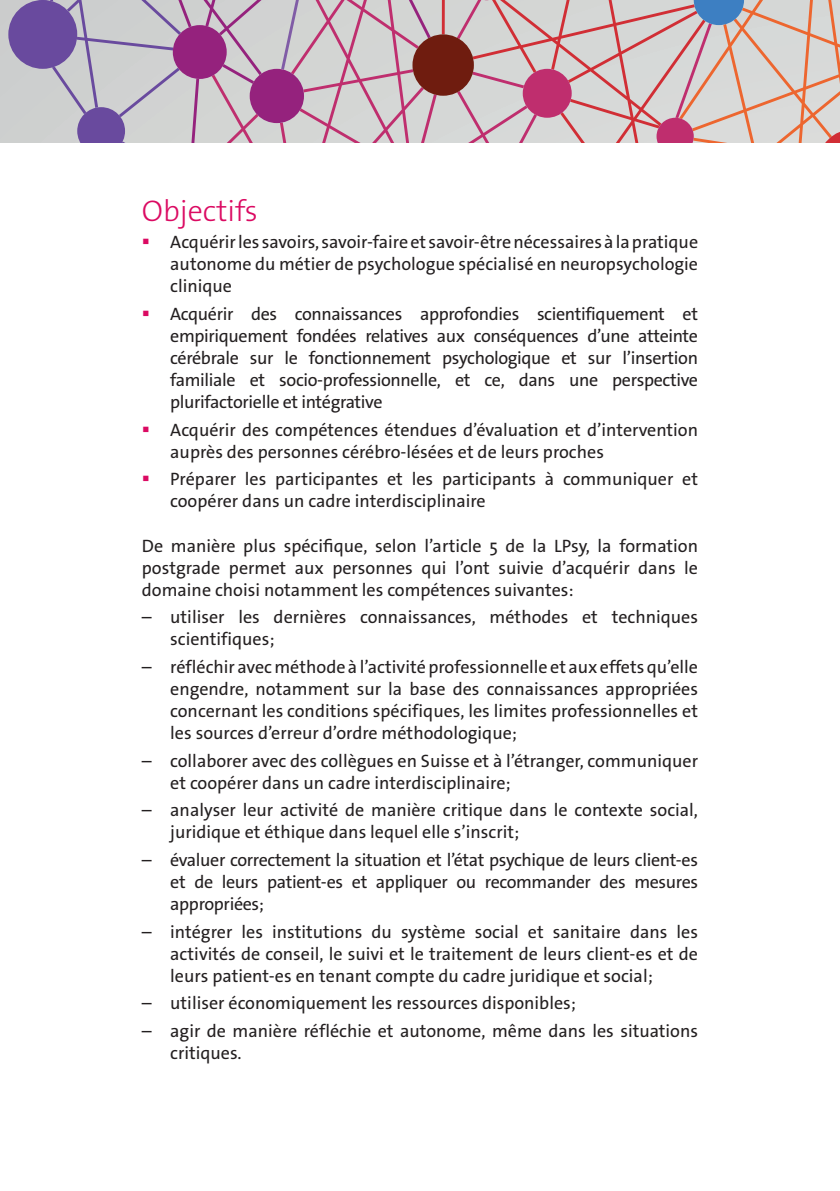
<style>
.page{position:relative;width:840px;height:1191px;background:#fff}
.page>*{position:absolute;margin:0;border:0;box-sizing:border-box;transform-origin:0 0}
.texte{font:300 30px "The Sans Os F";color:#db0a62}
.retrait5{font:18px/22px "The Sans Os F";color:#231f20}
.texte-2{font:18px/22px "The Sans Os F";color:#231f20;text-align:justify}
.s1{color:#db0a62}
</style>
<div class="page">
<div style="left:0;top:0;width:839px;height:142px;background:#cdcfcf"></div>
<svg style="left:536px;top:0;width:120px;height:142px"></svg>
<div style="left:8px;top:0;width:69px;height:69px;background:#694a9e;border-radius:50%"></div>
<div style="left:522px;top:69px;width:49px;height:49px;background:#bf2e6e;border-radius:50%"></div>
<svg style="left:50px;top:0;width:486px;height:142px"></svg>
<svg style="left:656px;top:0;width:183px;height:142px"></svg>
<p class="texte" style="left:142px;top:191px;width:117px">Objectifs</p>
<p class="retrait5" style="left:170px;top:231px;width:529px;text-align:justify;text-indent:-28px"><span class="s1">▪</span> Acquérir les savoirs, savoir-faire et savoir-être nécessaires à la pratique autonome du métier de psychologue spécialisé en neuropsychologie clinique</p>
<p class="retrait5" style="left:170px;top:303px;width:529px;text-align:justify;text-indent:-28px"><span class="s1">▪</span> Acquérir des connaissances approfondies scientifiquement et empiriquement fondées relatives aux conséquences d’une atteinte cérébrale sur le fonctionnement psychologique et sur l’insertion familiale et socio-professionnelle, et ce, dans une perspective plurifactorielle et intégrative</p>
<p class="retrait5" style="left:170px;top:419px;width:529px;text-indent:-28px"><span class="s1">▪</span> Acquérir des compétences étendues d’évaluation et d’intervention auprès des personnes cérébro-lésées et de leurs proches</p>
<p class="retrait5" style="left:170px;top:468px;width:529px;text-indent:-28px"><span class="s1">▪</span> Préparer les participantes et les participants à communiquer et coopérer dans un cadre interdisciplinaire</p>
<p class="texte-2" style="left:142px;top:534px;width:557px">De manière plus spécifique, selon l’article 5 de la LPsy, la formation postgrade permet aux personnes qui l’ont suivie d’acquérir dans le domaine choisi notamment les compétences suivantes:</p>
<p class="retrait5" style="left:170px;top:606px;width:529px;text-indent:-28px">– utiliser les dernières connaissances, méthodes et techniques scientifiques;</p>
<p class="retrait5" style="left:170px;top:656px;width:529px;text-align:justify;text-indent:-28px">– réfléchir avec méthode à l’activité professionnelle et aux effets qu’elle engendre, notamment sur la base des connaissances appropriées concernant les conditions spécifiques, les limites professionnelles et les sources d’erreur d’ordre méthodologique;</p>
<p class="retrait5" style="left:170px;top:749px;width:529px;text-indent:-28px">– collaborer avec des collègues en Suisse et à l’étranger, communiquer et coopérer dans un cadre interdisciplinaire;</p>
<p class="retrait5" style="left:170px;top:799px;width:529px;text-indent:-28px">– analyser leur activité de manière critique dans le contexte social, juridique et éthique dans lequel elle s’inscrit;</p>
<p class="retrait5" style="left:170px;top:849px;width:529px;text-align:justify;text-indent:-28px">– évaluer correctement la situation et l’état psychique de leurs client-es et de leurs patient-es et appliquer ou recommander des mesures appropriées;</p>
<p class="retrait5" style="left:170px;top:920px;width:529px;text-align:justify;text-indent:-28px">– intégrer les institutions du système social et sanitaire dans les activités de conseil, le suivi et le traitement de leurs client-es et de leurs patient-es en tenant compte du cadre juridique et social;</p>
<p class="retrait5" style="left:142px;top:992px;width:435px">– utiliser économiquement les ressources disponibles;</p>
<p class="retrait5" style="left:170px;top:1020px;width:529px;text-indent:-28px">– agir de manière réfléchie et autonome, même dans les situations critiques.</p>
</div>
